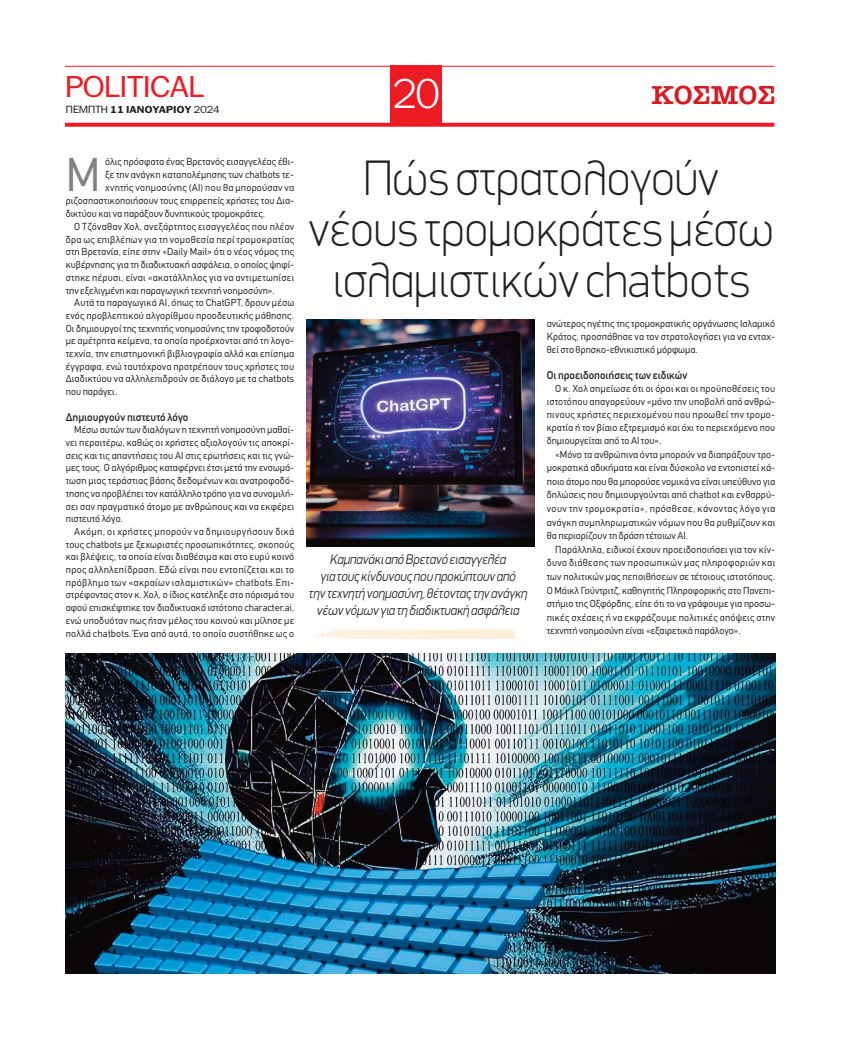
<style>
.page{position:relative;width:841px;height:1039px;background:#fff}
.page>*{position:absolute;margin:0;border:0;box-sizing:border-box;transform-origin:0 0}
.t1{font:100 50px/51px "PF Din Display";color:#231f20;text-align:center}
.t2{font:46.5px "CF Din";color:#808285}
.t3{font:300 40px "PF Franklin Gothic";color:#fff}
.t4{font:29px "PF Franklin Gothic";color:#ed1c24;scale:1.1 1}
.t5{font:26px "American Type ITC Hel Dm Bd";color:#d81920;scale:1.06 1}
.t6{font:italic 300 14px/17px "PF Din Display";color:#231f20;text-align:center;scale:.92 1}
.t7{font:11px "CF Din";color:#231f20}
.t8{font:10px/12.7px "CF Din";letter-spacing:.015em;color:#231f20;text-align:justify}
.t9{font:700 9.7px "PF Franklin Gothic";letter-spacing:.01em;color:#231f20;scale:1.1 1}
.s1{font-weight:400;font-size:10px}
.s2{font-weight:400}
</style>
<div class="page">
<hr style="left:65px;top:66px;width:709px;height:1px;background:#ed1c24">
<svg style="left:65px;top:123px;width:709px;height:4px;background:#ee2b32"></svg>
<div style="left:390px;top:66px;width:51px;height:60px;background:#ed1c24"></div>
<svg style="left:313px;top:634px;width:10px;height:3px"></svg>
<img style="left:66px;top:653px;width:708px;height:320px">
<img style="left:307px;top:320px;width:227px;height:227px">
<h3 class="t4" style="left:66px;top:76px;width:127px">ΡOLITICAL</h3>
<h3 class="t3" style="left:393px;top:71px;width:48px">20</h3>
<h3 class="t5" style="left:651px;top:80px;width:118px">ΚΟΣΜΟΣ</h3>
<p class="t9" style="left:66px;top:106px;width:141px"><span class="s1">ΠΕΜΠΤΗ</span> 11 IANOYAΡIOY <span class="s2">2024</span></p>
<h2 class="t2" style="left:66px;top:157px;width:36px">Μ</h2>
<p class="t8" style="left:105px;top:156px;width:190px">όλις πρόσφατα ένας Βρετανός εισαγγελέας έθι-</p>
<p class="t8" style="left:105px;top:169px;width:190px">ξε την ανάγκη καταπολέμησης των chatbots τε-</p>
<p class="t8" style="left:105px;top:182px;width:190px">χνητής νοημοσύνης (AI) που θα μπορούσαν να</p>
<p class="t8" style="left:66px;top:195px;width:230px">ριζοσπαστικοποιήσουν τους επιρρεπείς χρήστες του Δια-</p>
<p class="t8" style="left:66px;top:208px;width:201px">δικτύου και να παράξουν δυνητικούς τρομοκράτες.</p>
<p class="t8" style="left:74px;top:221px;width:221px">Ο Τζόναθαν Χολ, ανεξάρτητος εισαγγελέας που πλέον</p>
<p class="t8" style="left:66px;top:234px;width:230px">δρα ως επιβλέπων για τη νομοθεσία περί τρομοκρατίας</p>
<p class="t8" style="left:66px;top:247px;width:230px">στη Βρετανία, είπε στην «Daily Mail» ότι ο νέος νόμος της</p>
<p class="t8" style="left:66px;top:259px;width:230px">κυβέρνησης για τη διαδικτυακή ασφάλεια, ο οποίος ψηφί-</p>
<p class="t8" style="left:66px;top:272px;width:230px">στηκε πέρυσι, είναι «ακατάλληλος για να αντιμετωπίσει</p>
<p class="t8" style="left:66px;top:285px;width:210px">την εξελιγμένη και παραγωγική τεχνητή νοημοσύνη».</p>
<p class="t8" style="left:74px;top:297px;width:221px">Αυτά τα παραγωγικά AI, όπως το ChatGPT, δρουν μέσω</p>
<p class="t8" style="left:66px;top:310px;width:230px">ενός προβλεπτικού αλγορίθμου προοδευτικής μάθησης.</p>
<p class="t8" style="left:66px;top:323px;width:230px">Οι δημιουργοί της τεχνητής νοημοσύνης την τροφοδοτούν</p>
<p class="t8" style="left:66px;top:335px;width:230px">με αμέτρητα κείμενα, τα οποία προέρχονται από τη λογο-</p>
<p class="t8" style="left:66px;top:348px;width:230px">τεχνία, την επιστημονική βιβλιογραφία αλλά και επίσημα</p>
<p class="t8" style="left:66px;top:361px;width:230px">έγγραφα, ενώ ταυτόχρονα προτρέπουν τους χρήστες του</p>
<p class="t8" style="left:66px;top:374px;width:230px">Διαδικτύου να αλληλεπιδρούν σε διάλογο με τα chatbots</p>
<p class="t8" style="left:66px;top:386px;width:53px">που παράγει.</p>
<p class="t7" style="left:66px;top:412px;width:124px">Δημιουργούν πιστευτό λόγο</p>
<p class="t8" style="left:66px;top:424px;width:230px;text-indent:9px">Μέσω αυτών των διαλόγων η τεχνητή νοημοσύνη μαθαί&shy;νει περαιτέρω, καθώς οι χρήστες αξιολογούν τις αποκρί&shy;σεις και τις απαντήσεις του AI στις ερωτήσεις και τις γνώ&shy;μες τους. Ο αλγόριθμος καταφέρνει έτσι μετά την ενσωμά&shy;τωση μιας τεράστιας βάσης δεδομένων και ανατροφοδό&shy;τησης να προβλέπει τον κατάλληλο τρόπο για να συνομιλή&shy;σει σαν πραγματικό άτομο με ανθρώπους και να εκφέρει πιστευτό λόγο.</p>
<p class="t8" style="left:66px;top:526px;width:230px;text-indent:9px">Ακόμη, οι χρήστες μπορούν να δημιουργήσουν δικά τους chatbots με ξεχωριστές προσωπικότητες, σκοπούς και βλέψεις, τα οποία είναι διαθέσιμα και στο ευρύ κοινό προς αλληλεπίδραση. Εδώ είναι που εντοπίζεται και το πρόβλημα των «ακραίων ισλαμιστικών» chatbots.Επι&shy;στρέφοντας στον κ. Χολ, o ίδιος κατέληξε στο πόρισμά του αφού επισκέφτηκε τον διαδικτυακό ιστότοπο character.ai, ενώ υποδυόταν πως ήταν μέλος του κοινού και μίλησε με πολλά chatbots. Ένα από αυτά, το οποίο συστήθηκε ως ο</p>
<h1 class="t1" style="left:308px;top:152px;width:466px">Πώς στρατολογούν νέους τρομοκράτες μέσω ισλαμιστικών chatbots</h1>
<h3 class="t6" style="left:309px;top:550px;width:239px">Καμπανάκι από Βρετανό εισαγγελέα<br>για τους κίνδυνους που προκύπτουν από<br>την τεχνητή νοημοσύνη, θέτοντας την ανάγκη νέων νόμων για τη διαδικτυακή ασφάλεια</h3>
<p class="t8" style="left:546px;top:319px;width:230px">ανώτερος ηγέτης της τρομοκρατικής οργάνωσης Ισλαμικό Κράτος, προσπάθησε να τον στρατολογήσει για να ενταχ&shy;θεί στο θρησκο-εθνικιστικό μόρφωμα.</p>
<p class="t7" style="left:546px;top:371px;width:142px">Οι προειδοποιήσεις των ειδικών</p>
<p class="t8" style="left:546px;top:383px;width:230px;line-height:13px;text-indent:9px">Ο κ. Χολ σημείωσε ότι οι όροι και οι προϋποθέσεις του ιστοτόπου απαγορεύουν «μόνο την υποβολή από ανθρώ&shy;πινους χρήστες περιεχομένου που προωθεί την τρομο&shy;κρατία ή τον βίαιο εξτρεμισμό και όχι το περιεχόμενο που δημιουργείται από το AI του».</p>
<p class="t8" style="left:546px;top:448px;width:230px;line-height:13.6px;text-indent:9px">«Μόνο τα ανθρώπινα όντα μπορούν να διαπράξουν τρο&shy;μοκρατικά αδικήματα και είναι δύσκολο να εντοπιστεί κά&shy;ποιο άτομο που θα μπορούσε νομικά να είναι υπεύθυνο για δηλώσεις που δημιουργούνται από chatbot και ενθαρρύ&shy;νουν την τρομοκρατία», πρόσθεσε, κάνοντας λόγο για ανάγκη συμπληρωματικών νόμων που θα ρυθμίζουν και θα περιορίζουν τη δράση τέτοιων AI.</p>
<p class="t8" style="left:546px;top:543px;width:230px;line-height:13.6px;text-indent:9px">Παράλληλα, ειδικοί έχουν προειδοποιήσει για τον κίν&shy;δυνο διάθεσης των προσωπικών μας πληροφοριών και των πολιτικών μας πεποιθήσεων σε τέτοιους ιστοτόπους.<br>Ο Μάικλ Γούντριτζ, καθηγητής Πληροφορικής στο Πανεπι&shy;στήμιο της Οξφόρδης, είπε ότι το να γράφουμε για προσω&shy;πικές σχέσεις ή να εκφράζουμε πολιτικές απόψεις στην τεχνητή νοημοσύνη είναι «εξαιρετικά παράλογο».</p>
</div>
